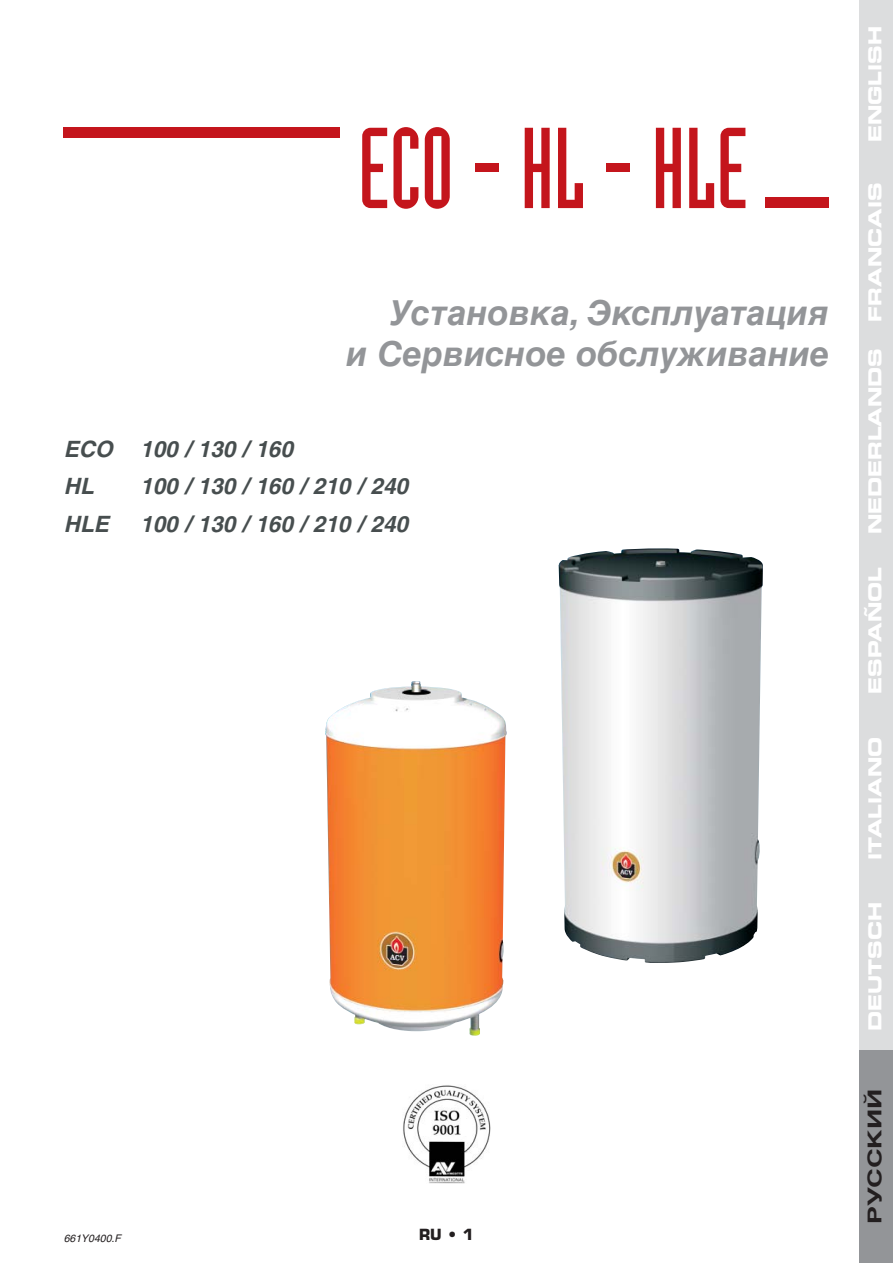
<style>
.page{position:relative;width:893px;height:1263px;background:#fff}
.page>*{position:absolute;margin:0;border:0;box-sizing:border-box;transform-origin:0 0}
.t1{font:112.5px "Industria Solid";color:#c4151c}
.t2{font:34.5px/41.4px "Helvetica Cyr Bold Inclined";color:#939598;text-align:right}
.t3{font:italic 700 22.5px/37.5px "Helvetica";color:#474e4f}
.t4{font:700 18.9px "Helios";color:#231f20;scale:1.43 1}
.t5{font:18px "Eurostile Bold Extended Two";color:#fff}
.t6{font:700 15px "Eurostile";color:#231f20}
.t7{font:italic 10.5px "Helvetica";color:#231f20}
</style>
<div class="page">
<div style="left:859px;top:0;width:34px;height:168px;background:#dcddde"></div>
<div style="left:859px;top:168px;width:34px;height:168px;background:#dcddde"></div>
<div style="left:859px;top:336px;width:34px;height:210px;background:#dcddde"></div>
<div style="left:859px;top:546px;width:34px;height:168px;background:#dcddde"></div>
<div style="left:859px;top:714px;width:34px;height:168px;background:#dcddde"></div>
<div style="left:859px;top:1050px;width:34px;height:213px;background:#939598"></div>
<div style="left:859px;top:882px;width:34px;height:168px;background:#dcddde"></div>
<img style="left:403px;top:1085px;width:87px;height:99px">
<div style="left:765px;top:197px;width:64px;height:11px;background:#c4151c"></div>
<div style="left:64px;top:128px;width:276px;height:10px;background:#c4151c"></div>
<img style="left:558px;top:548px;width:205px;height:415px">
<img style="left:325px;top:681px;width:182px;height:355px">
<h1 class="t1" style="left:358px;top:128px;width:391px">ECO - HL - HLE</h1>
<h2 class="t2" style="left:346px;top:296px;width:484px">Установка, Эксплуатация<br>и Сервисное обслуживание</h2>
<p class="t3" style="left:64px;top:432px;width:230px">ECO 100 / 130 / 160<br>HL</p>
<p class="t3" style="left:140px;top:469px;width:269px">100 / 130 / 160 / 210 / 240</p>
<p class="t3" style="left:64px;top:507px;width:46px">HLE</p>
<p class="t3" style="left:140px;top:507px;width:269px">100 / 130 / 160 / 210 / 240</p>
<p class="t7" style="left:64px;top:1234px;width:59px">661Y0400.F</p>
<p class="t6" style="left:419px;top:1229px;width:56px">RU • 1</p>
<p class="t5" style="left:868px;top:142px;width:118px;rotate:-90deg">ENGLISH</p>
<p class="t5" style="left:868px;top:322px;width:141px;rotate:-90deg">FRANCAIS</p>
<p class="t5" style="left:868px;top:534px;width:188px;rotate:-90deg">NEDERLANDS</p>
<p class="t5" style="left:868px;top:694px;width:129px;rotate:-90deg">ESPAÑOL</p>
<p class="t5" style="left:868px;top:860px;width:125px;rotate:-90deg">ITALIANO</p>
<p class="t5" style="left:868px;top:1031px;width:130px;rotate:-90deg">DEUTSCH</p>
<p class="t4" style="left:867px;top:1224px;width:96px;rotate:-90deg">РУССКИЙ</p>
</div>
